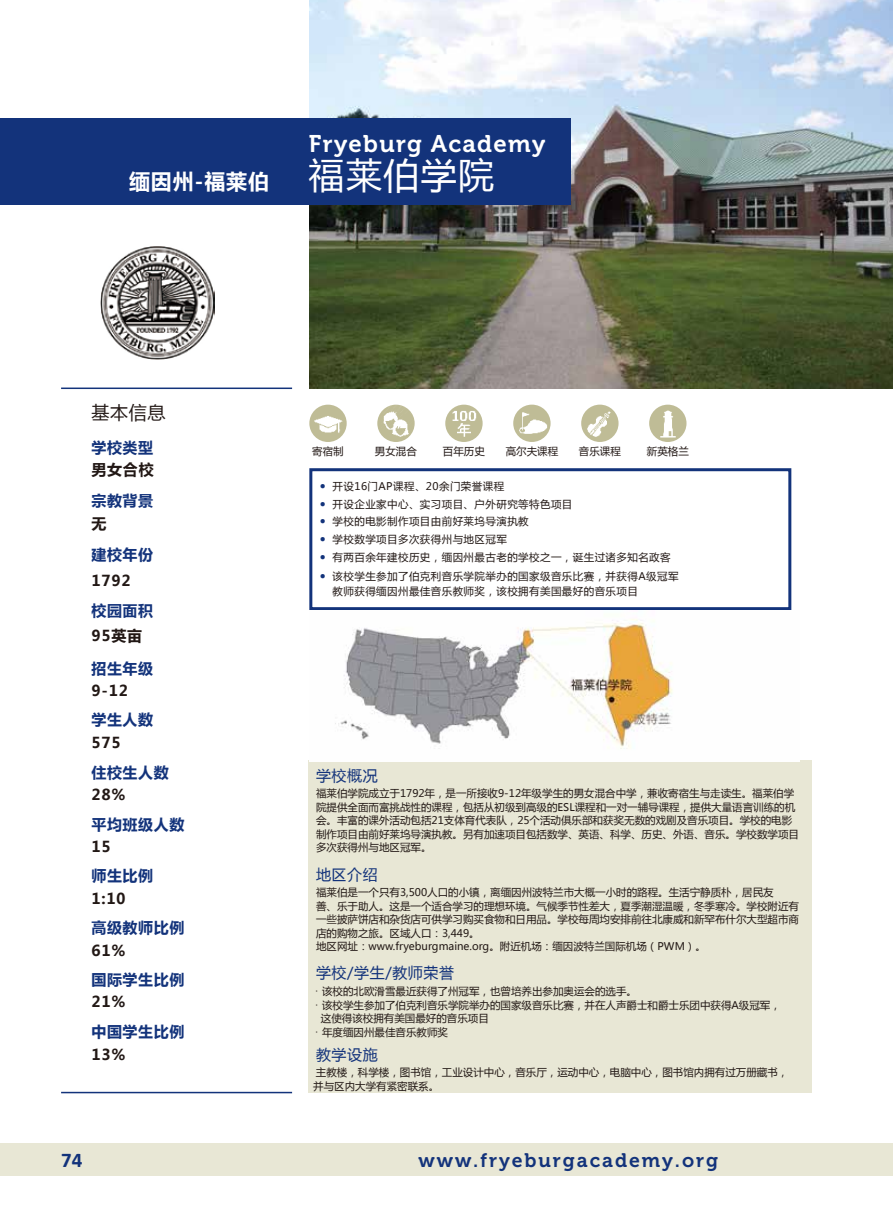
<style>
.page{position:relative;width:893px;height:1212px;background:#fff}
.page>*{position:absolute;margin:0;border:0;box-sizing:border-box;transform-origin:0 0}
.t1{font:36px "Microsoft Ya Hei";letter-spacing:.04em;color:#fff}
.t2{font:24px "Museo 700";letter-spacing:.055em;color:#fff}
.t3{font:700 21px "Microsoft Ya Hei";letter-spacing:.04em;color:#fff}
.t4{font:700 21px "Calibri";color:#13337b}
.t5{font:19.5px "Museo 700";letter-spacing:.1em;color:#13337b}
.t6{font:18px "Microsoft Ya Hei";color:#221815}
.t7{font:700 15px "Microsoft Ya Hei";letter-spacing:.04em;color:#13337b}
.t8{font:700 15px "Microsoft Ya Hei";letter-spacing:.05em;color:#221815}
.t9{font:15px "Microsoft Ya Hei";letter-spacing:.04em;color:#13337b}
.t10{font:10.5px/13.5px "Microsoft Ya Hei";color:#221815}
.t11{font:10.5px/15px "Microsoft Ya Hei";letter-spacing:.04em;color:#221815}
.s1{font-family:"Calibri";font-weight:700;font-size:12px;color:#13337b}
.s2{font-family:"Adobe Song Std";font-weight:300}
</style>
<div class="page">
<div style="left:308px;top:761px;width:504px;height:332px;background:#e8e7d5"></div>
<img style="left:309px;top:0;width:584px;height:389px">
<div style="left:0;top:118px;width:571px;height:87px;background:#13337b"></div>
<div style="left:0;top:1143px;width:893px;height:33px;background:#e8e7d5"></div>
<div style="left:309px;top:468px;width:482px;height:142px;border:3px solid #13337b"></div>
<hr style="left:61px;top:387px;width:231px;height:2px;background:#13337b">
<hr style="left:61px;top:1092px;width:231px;height:1px;background:#13337b">
<img style="left:309px;top:405px;width:38px;height:37px;border-radius:19px">
<img style="left:377px;top:405px;width:38px;height:37px;border-radius:19px">
<img style="left:445px;top:405px;width:38px;height:37px;border-radius:19px">
<img style="left:513px;top:405px;width:38px;height:37px;border-radius:19px">
<img style="left:581px;top:405px;width:38px;height:37px;border-radius:19px">
<img style="left:649px;top:405px;width:37px;height:37px;border-radius:19px">
<img style="left:101px;top:246px;width:113px;height:114px">
<img style="left:335px;top:619px;width:338px;height:130px">
<h3 class="t3" style="left:129px;top:167px;width:142px">缅因州-福莱伯</h3>
<h2 class="t2" style="left:309px;top:130px;width:238px">Fryeburg Academy</h2>
<h1 class="t1" style="left:309px;top:150px;width:187px">福莱伯学院</h1>
<h3 class="t6" style="left:91px;top:401px;width:76px">基本信息</h3>
<h3 class="t7" style="left:91px;top:437px;width:63px">学校类型</h3>
<h3 class="t8" style="left:91px;top:459px;width:64px">男女合校</h3>
<h3 class="t7" style="left:91px;top:490px;width:63px">宗教背景</h3>
<h3 class="t8" style="left:91px;top:513px;width:16px">无</h3>
<h3 class="t7" style="left:91px;top:544px;width:63px">建校年份</h3>
<h3 class="t8" style="left:91px;top:570px;width:41px">1792</h3>
<h3 class="t7" style="left:91px;top:600px;width:63px">校园面积</h3>
<h3 class="t8" style="left:91px;top:625px;width:52px">95英亩</h3>
<h3 class="t7" style="left:91px;top:658px;width:63px">招生年级</h3>
<h3 class="t8" style="left:91px;top:680px;width:38px">9-12</h3>
<h3 class="t7" style="left:91px;top:709px;width:63px">学生人数</h3>
<h3 class="t8" style="left:91px;top:732px;width:31px">575</h3>
<h3 class="t7" style="left:91px;top:762px;width:79px">住校生人数</h3>
<h3 class="t8" style="left:91px;top:784px;width:35px">28%</h3>
<h3 class="t7" style="left:91px;top:814px;width:95px">平均班级人数</h3>
<h3 class="t8" style="left:91px;top:836px;width:21px">15</h3>
<h3 class="t7" style="left:91px;top:865px;width:63px">师生比例</h3>
<h3 class="t8" style="left:91px;top:888px;width:36px">1:10</h3>
<h3 class="t7" style="left:91px;top:917px;width:95px">高级教师比例</h3>
<h3 class="t8" style="left:91px;top:940px;width:35px">61%</h3>
<h3 class="t7" style="left:91px;top:969px;width:95px">国际学生比例</h3>
<h3 class="t8" style="left:91px;top:991px;width:35px">21%</h3>
<h3 class="t7" style="left:91px;top:1021px;width:95px">中国学生比例</h3>
<h3 class="t8" style="left:91px;top:1044px;width:35px">13%</h3>
<h3 class="t4" style="left:61px;top:1145px;width:23px">74</h3>
<p class="t10" style="left:312px;top:444px;width:33px">寄宿制</p>
<p class="t10" style="left:375px;top:444px;width:43px">男女混合</p>
<p class="t10" style="left:443px;top:444px;width:43px">百年历史</p>
<p class="t10" style="left:506px;top:444px;width:54px">高尔夫课程</p>
<p class="t10" style="left:579px;top:444px;width:43px">音乐课程</p>
<p class="t10" style="left:647px;top:444px;width:43px">新英格兰</p>
<p class="t11" style="left:320px;top:479px;width:186px"><span class="s1">•</span> 开设16门AP课程、20余门荣誉课程</p>
<p class="t11" style="left:320px;top:496px;width:254px"><span class="s1">•</span> 开设企业家中心、实习项目、户外研究等特色项目</p>
<p class="t11" style="left:320px;top:514px;width:210px"><span class="s1">•</span> 学校的电影制作项目由前好莱坞导演执教</p>
<p class="t11" style="left:320px;top:531px;width:189px"><span class="s1">•</span> 学校数学项目多次获得州与地区冠军</p>
<p class="t11" style="left:320px;top:550px;width:352px"><span class="s1">•</span> 有两百余年建校历史，缅因州最古老的学校之一，诞生过诸多知名政客</p>
<p class="t11" style="left:333px;top:568px;width:347px;text-indent:-13px"><span class="s1">•</span> 该校学生参加了伯克利音乐学院举办的国家级音乐比赛，并获得A级冠军教师获得缅因州最佳音乐教师奖，该校拥有美国最好的音乐项目</p>
<h3 class="t9" style="left:316px;top:765px;width:63px">学校概况</h3>
<p class="t10" style="left:316px;top:786px;width:484px">福莱伯学院成立于1792年，是一所接收9-12年级学生的男女混合中学，兼收寄宿生与走读生。福莱伯学院提供全面而富挑战性的课程，包括从初级到高级的ESL课程和一对一辅导课程，提供大量语言训练的机会。丰富的课外活动包括21支体育代表队，25个活动俱乐部和获奖无数的戏剧及音乐项目。学校的电影制作项目由前好莱坞导演执教。另有加速项目包括数学、英语、科学、历史、外语、音乐。学校数学项目多次获得州与地区冠军。</p>
<p class="t10" style="left:316px;top:885px;width:484px">福莱伯是一个只有3,500人口的小镇，离缅因州波特兰市大概一小时的路程。生活宁静质朴，居民友<br>善、乐于助人。这是一个适合学习的理想环境。气候季节性差大，夏季潮湿温暖，冬季寒冷。学校附近有一些披萨饼店和杂货店可供学习购买食物和日用品。学校每周均安排前往北康威和新罕布什尔大型超市商店的购物之旅。区域人口：3,449。<br>地区网址：www.fryeburgmaine.org。附近机场：缅因波特兰国际机场（PWM）。</p>
<h3 class="t9" style="left:316px;top:963px;width:140px">学校/学生/教师荣誉</h3>
<p class="t10" style="left:311px;top:984px;width:327px"><span class="s2">·</span>该校的北欧滑雪最近获得了州冠军，也曾培养出参加奥运会的选手。</p>
<p class="t10" style="left:311px;top:998px;width:471px"><span class="s2">·</span>该校学生参加了伯克利音乐学院举办的国家级音乐比赛，并在人声爵士和爵士乐团中获得A级冠军，</p>
<p class="t10" style="left:321px;top:1011px;width:169px">这使得该校拥有美国最好的音乐项目</p>
<p class="t10" style="left:311px;top:1025px;width:138px"><span class="s2">·</span>年度缅因州最佳音乐教师奖</p>
<h3 class="t9" style="left:316px;top:1044px;width:63px">教学设施</h3>
<p class="t10" style="left:313px;top:1065px;width:477px">主教楼，科学楼，图书馆，工业设计中心，音乐厅，运动中心，电脑中心，图书馆内拥有过万册藏书，并与区内大学有紧密联系。</p>
<h3 class="t9" style="left:316px;top:864px;width:63px">地区介绍</h3>
<h3 class="t5" style="left:419px;top:1149px;width:301px">www.fryeburgacademy.org</h3>
</div>
